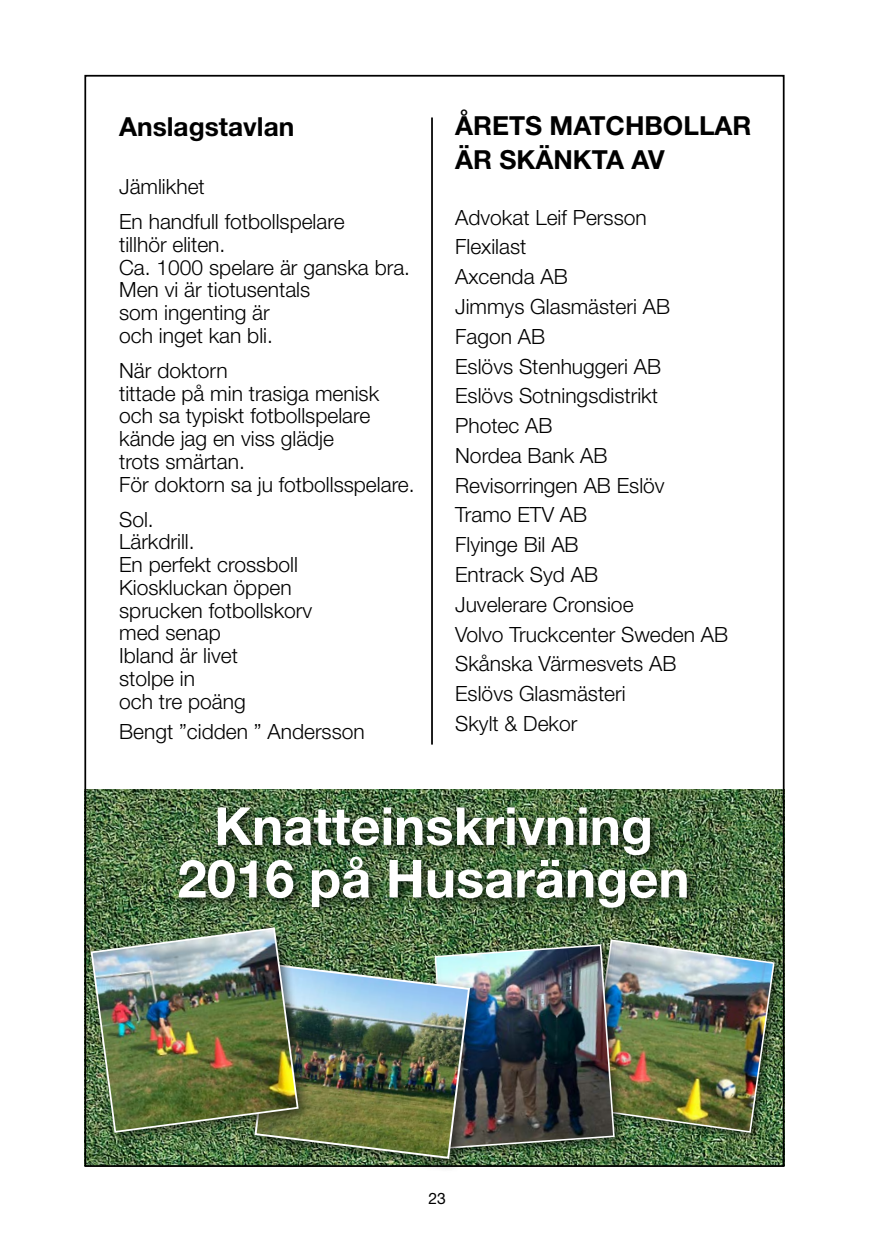
<style>
.page{position:relative;width:869px;height:1241px;background:#fff}
.page>*{position:absolute;margin:0;border:0;box-sizing:border-box;transform-origin:0 0}
.t1{font:700 52.5px/52.5px "Helvetica Neue LT Std";color:#fff;text-align:center}
.t2{font:700 26.25px/33.2px "Helvetica Neue LT Std";color:#000}
.t3{font:300 21px/22.8px "Helvetica Neue LT Std";color:#000}
.t4{font:15.75px "Helvetica Neue LT Std";color:#000}
</style>
<div class="page">
<hr style="left:431px;top:117px;width:1px;height:627px;background:#000">
<img style="left:87px;top:789px;width:694px;height:374px">
<div style="left:582px;top:934px;width:203px;height:209px;background:#000;opacity:.56"></div>
<div style="left:173px;top:802px;width:526px;height:118px;background:#000;opacity:.75"></div>
<div style="left:248px;top:957px;width:236px;height:215px;background:#000;opacity:.56"></div>
<img style="left:253px;top:938px;width:522px;height:221px">
<div style="left:85px;top:921px;width:226px;height:223px;background:#000;opacity:.56"></div>
<img style="left:90px;top:926px;width:209px;height:207px">
<p class="t2" style="left:119px;top:110px;width:176px">Anslagstavlan</p>
<p class="t3" style="left:119px;top:168px;width:227px;line-height:35px">Jämlikhet<br>En handfull fotbollspelare</p>
<p class="t3" style="left:119px;top:232px;width:292px">tillhör eliten.<br>Ca. 1000 spelare är ganska bra.<br>Men vi är tiotusentals<br>som ingenting är<br>och inget kan bli.</p>
<p class="t3" style="left:119px;top:358px;width:297px">När doktorn<br>tittade på min trasiga menisk och sa typiskt fotbollspelare kände jag en viss glädje<br>trots smärtan.<br>För doktorn sa ju fotbollsspelare.</p>
<p class="t3" style="left:119px;top:507px;width:194px">Sol.<br>Lärkdrill.<br>En perfekt crossboll<br>Kioskluckan öppen sprucken fotbollskorv med senap<br>Ibland är livet<br>stolpe in<br>och tre poäng</p>
<p class="t3" style="left:119px;top:719px;width:247px">Bengt ”cidden ” Andersson</p>
<p class="t2" style="left:455px;top:109px;width:298px">ÅRETS MATCHBOLLAR<br>ÄR SKÄNKTA AV</p>
<p class="t3" style="left:455px;top:202px;width:274px;line-height:29.8px">Advokat Leif Persson<br>Flexilast<br>Axcenda AB<br>Jimmys Glasmästeri AB<br>Fagon AB<br>Eslövs Stenhuggeri AB<br>Eslövs Sotningsdistrikt<br>Photec AB<br>Nordea Bank AB<br>Revisorringen AB Eslöv<br>Tramo ETV AB<br>Flyinge Bil AB<br>Entrack Syd AB<br>Juvelerare Cronsioe<br>Volvo Truckcenter Sweden AB<br>Skånska Värmesvets AB<br>Eslövs Glasmästeri<br>Skylt &amp; Dekor</p>
<h1 class="t1" style="left:177px;top:798px;width:513px">Knatteinskrivning<br>2016 på Husarängen</h1>
<p class="t4" style="left:428px;top:1188px;width:19px">23</p>
</div>
